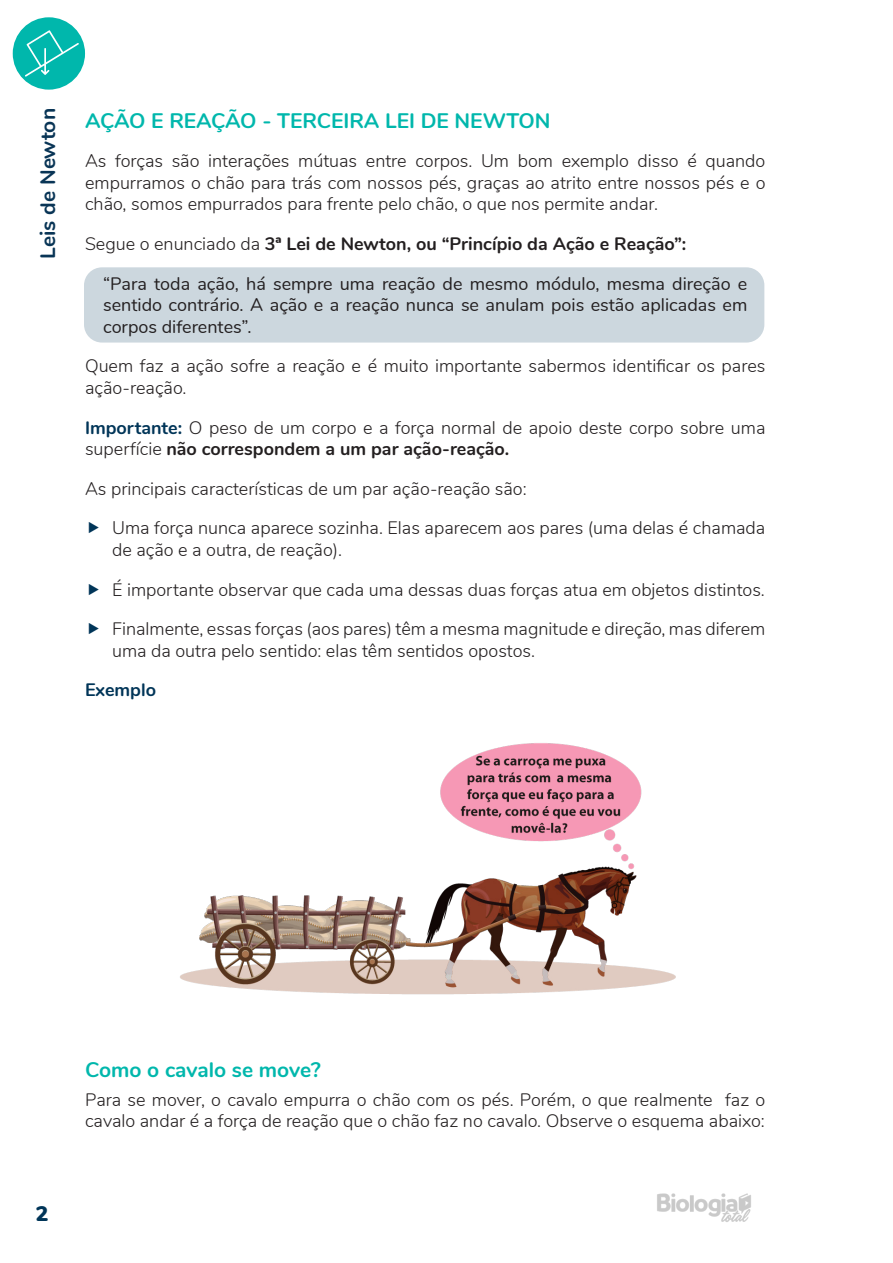
<style>
.page{position:relative;width:893px;height:1263px;background:#fff}
.page>*{position:absolute;margin:0;border:0;box-sizing:border-box;transform-origin:0 0}
.TEXTO{font:700 21px "Nunito";color:#00b7ac}
.TÍTULO_PEQUENO_2{font:700 21px "Nunito";color:#00b7ac}
.t1{font:700 21px "Nunito";color:#093556}
.t2{font:900 21px "Nunito";color:#003558}
.TEXTO-2{font:300 18px/21.6px "Nunito";color:#231f20}
.TEXTO-3{font:18px/21.6px "Nunito";color:#231f20;text-align:justify}
.TEXTO-4{font:700 18px "Nunito";color:#231f20}
.TEXTO-5{font:700 18px "Nunito";color:#003558}
.s1{font-weight:300}
.s2{font-weight:700;color:#003558}
.s3{font-weight:700}
</style>
<div class="page">
<img style="left:657px;top:1193px;width:94px;height:29px">
<div style="left:13px;top:17px;width:72px;height:73px;background:#00b7ac;border-radius:50%"></div>
<svg style="left:25px;top:30px;width:54px;height:47px"></svg>
<div style="left:84px;top:267px;width:680px;height:76px;background:#ccd7de;border-radius:18px"></div>
<img style="left:180px;top:743px;width:496px;height:252px">
<p class="t1" style="left:32px;top:259px;width:152px;rotate:-90deg">Leis de Newton</p>
<p class="TEXTO" style="left:85px;top:105px;width:467px">AÇÃO E REAÇÃO - TERCEIRA LEI DE NEWTON</p>
<p class="TEXTO-2" style="left:85px;top:149px;width:682px;text-align:justify">As forças são interações mútuas entre corpos. Um bom exemplo disso é quando empurramos o chão para trás com nossos pés, graças ao atrito entre nossos pés e o chão, somos empurrados para frente pelo chão, o que nos permite andar.</p>
<p class="TEXTO-4" style="left:85px;top:230px;width:603px"><span class="s1">Segue o enunciado da</span> 3ª Lei de Newton, ou “Princípio da Ação e Reação”:</p>
<p class="TEXTO-3" style="left:103px;top:271px;width:646px">“Para toda ação, há sempre uma reação de mesmo módulo, mesma direção e sentido contrário. A ação e a reação nunca se anulam pois estão aplicadas em corpos diferentes”.</p>
<p class="TEXTO-2" style="left:85px;top:354px;width:682px">Quem faz a ação sofre a reação e é muito importante sabermos identificar os pares ação-reação.</p>
<p class="TEXTO-2" style="left:85px;top:415px;width:682px"><span class="s2">Importante:</span> O peso de um corpo e a força normal de apoio deste corpo sobre uma superfície <span class="s3">não correspondem a um par ação-reação.</span></p>
<p class="TEXTO-2" style="left:85px;top:477px;width:443px">As principais características de um par ação-reação são:</p>
<p class="TEXTO-2" style="left:112px;top:516px;width:655px">Uma força nunca aparece sozinha. Elas aparecem aos pares (uma delas é chamada de ação e a outra, de reação).</p>
<p class="TEXTO-2" style="left:112px;top:577px;width:654px">É importante observar que cada uma dessas duas forças atua em objetos distintos.</p>
<p class="TEXTO-2" style="left:112px;top:617px;width:655px">Finalmente, essas forças (aos pares) têm a mesma magnitude e direção, mas diferem uma da outra pelo sentido: elas têm sentidos opostos.</p>
<p class="TEXTO-5" style="left:85px;top:677px;width:73px">Exemplo</p>
<p class="t2" style="left:36px;top:1198px;width:14px">2</p>
<p class="TÍTULO_PEQUENO_2" style="left:85px;top:1054px;width:237px">Como o cavalo se move?</p>
<p class="TEXTO-2" style="left:85px;top:1087px;width:682px">Para se mover, o cavalo empurra o chão com os pés. Porém, o que realmente faz o cavalo andar é a força de reação que o chão faz no cavalo. Observe o esquema abaixo:</p>
</div>
